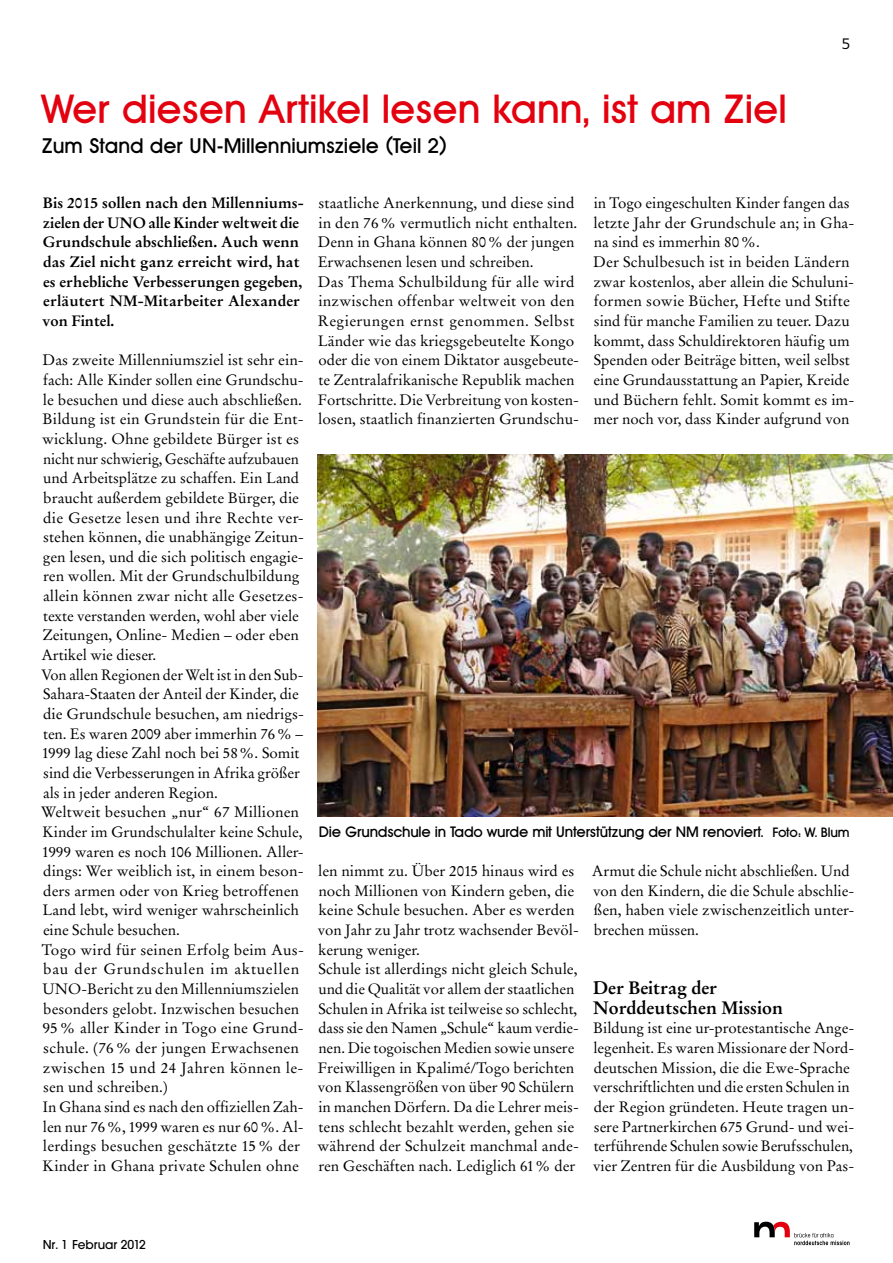
<style>
.page{position:relative;width:893px;height:1263px;background:#fff}
.page>*{position:absolute;margin:0;border:0;box-sizing:border-box;transform-origin:0 0}
.t1{font:500 40.5px "Avant Garde Two BQ";color:#e3000f}
.t2{font:500 21px "Avant Garde Two BQ";color:#000}
.t3{font:700 18px/19.6px "Stempel Garamond";letter-spacing:-.005em;color:#000}
.t4{font:15px/19.6px "Stempel Garamond";color:#000}
.t5{font:700 15px/19.6px "Stempel Garamond";color:#000}
.t6{font:500 15px "Avant Garde Two BQ";letter-spacing:-.015em;color:#000}
.t7{font:15px "Monitor";color:#000}
.t8{font:500 13.5px "Avant Gard";letter-spacing:-.005em;color:#000}
.s1{font-size:13.5px}
</style>
<div class="page">
<svg style="left:754px;top:1222px;width:95px;height:23px"></svg>
<img style="left:318px;top:454px;width:575px;height:363px">
<h1 class="t1" style="left:41px;top:86px;width:747px">Wer diesen Artikel lesen kann, ist am Ziel</h1>
<h2 class="t2" style="left:42px;top:133px;width:407px">Zum Stand der UN-Millenniumsziele (Teil 2)</h2>
<p class="t7" style="left:841px;top:34px;width:11px">5</p>
<p class="t5" style="left:42px;top:193px;width:263px">Bis 2015 sollen nach den Millenniums&shy;zielen der UNO alle Kinder weltweit die Grundschule abschließen. Auch wenn das Ziel nicht ganz erreicht wird, hat es erhebliche Verbesserungen gegeben, erläutert NM-Mitarbeiter Alexander von Fintel.</p>
<p class="t4" style="left:41px;top:350px;width:264px">Das zweite Millenniumsziel ist sehr ein&shy;fach: Alle Kinder sollen eine Grundschu&shy;le besuchen und diese auch abschließen.<br>Bildung ist ein Grundstein für die Ent&shy;wicklung. Ohne gebildete Bürger ist es nicht nur schwierig, Geschäfte aufzubauen und Arbeitsplätze zu schaffen. Ein Land braucht außerdem gebildete Bürger, die die Gesetze lesen und ihre Rechte ver&shy;stehen können, die unabhängige Zeitun&shy;gen lesen, und die sich politisch engagie&shy;ren wollen. Mit der Grundschulbildung allein können zwar nicht alle Gesetzes&shy;texte verstanden werden, wohl aber viele Zeitungen, Online- Medien – oder eben Artikel wie dieser.<br>Von allen Regionen der Welt ist in den Sub-Sahara-Staaten der Anteil der Kinder, die die Grundschule besuchen, am niedrigs&shy;ten. Es waren 2009 aber immerhin 76% – 1999 lag diese Zahl noch bei 58%. Somit sind die Verbesserungen in Afrika größer als in jeder anderen Region.<br>Weltweit besuchen „nur“ 67 Millionen Kinder im Grundschulalter keine Schule, 1999 waren es noch 106 Millionen. Aller&shy;dings: Wer weiblich ist, in einem beson&shy;ders armen oder von Krieg betroffenen Land lebt, wird weniger wahrscheinlich eine Schule besuchen.<br>Togo wird für seinen Erfolg beim Aus&shy;bau der Grundschulen im aktuellen UNO-Bericht zu den Millenniumszielen besonders gelobt. Inzwischen besuchen 95% aller Kinder in Togo eine Grund&shy;schule. (76% der jungen Erwachsenen zwischen 15 und 24 Jahren können le&shy;sen und schreiben.)<br>In Ghana sind es nach den offiziellen Zah&shy;len nur 76%, 1999 waren es nur 60%. Al&shy;lerdings besuchen geschätzte 15% der Kinder in Ghana private Schulen ohne</p>
<p class="t4" style="left:318px;top:193px;width:263px">staatliche Anerkennung, und diese sind in den 76% vermutlich nicht enthalten.<br>Denn in Ghana können 80% der jungen Erwachsenen lesen und schreiben.<br>Das Thema Schulbildung für alle wird inzwischen offenbar weltweit von den Regierungen ernst genommen. Selbst Länder wie das kriegsgebeutelte Kongo oder die von einem Diktator ausgebeute&shy;te Zentralafrikanische Republik machen Fortschritte. Die Verbreitung von kosten&shy;losen, staatlich finanzierten Grundschu-</p>
<p class="t4" style="left:593px;top:193px;width:263px">in Togo eingeschulten Kinder fangen das letzte Jahr der Grundschule an; in Gha&shy;na sind es immerhin 80%.<br>Der Schulbesuch ist in beiden Ländern zwar kostenlos, aber allein die Schuluni&shy;formen sowie Bücher, Hefte und Stifte sind für manche Familien zu teuer. Dazu kommt, dass Schuldirektoren häufig um Spenden oder Beiträge bitten, weil selbst eine Grundausstattung an Papier, Kreide und Büchern fehlt. Somit kommt es im&shy;mer noch vor, dass Kinder aufgrund von</p>
<p class="t6" style="left:319px;top:823px;width:532px">Die Grundschule in Tado wurde mit Unterstützung der NM renoviert. <span class="s1">Foto: W. Blum</span></p>
<p class="t4" style="left:318px;top:861px;width:263px">len nimmt zu. Über 2015 hinaus wird es noch Millionen von Kindern geben, die keine Schule besuchen. Aber es werden von Jahr zu Jahr trotz wachsender Bevöl&shy;kerung weniger.<br>Schule ist allerdings nicht gleich Schule, und die Qualität vor allem der staatlichen Schulen in Afrika ist teilweise so schlecht, dass sie den Namen „Schule“ kaum verdie&shy;nen. Die togoischen Medien sowie unsere Freiwilligen in Kpalimé/Togo berichten von Klassengrößen von über 90 Schülern in manchen Dörfern. Da die Lehrer meis&shy;tens schlecht bezahlt werden, gehen sie während der Schulzeit manchmal ande&shy;ren Geschäften nach. Lediglich 61% der</p>
<p class="t4" style="left:592px;top:861px;width:264px">Armut die Schule nicht abschließen. Und von den Kindern, die die Schule abschlie&shy;ßen, haben viele zwischenzeitlich unter&shy;brechen müssen.</p>
<p class="t3" style="left:593px;top:978px;width:192px">Der Beitrag der<br>Norddeutschen Mission</p>
<p class="t4" style="left:593px;top:1018px;width:263px">Bildung ist eine ur-protestantische Ange&shy;legenheit. Es waren Missionare der Nord&shy;deutschen Mission, die die Ewe-Sprache verschriftlichten und die ersten Schulen in der Region gründeten. Heute tragen un&shy;sere Partnerkirchen 675 Grund- und wei&shy;terführende Schulen sowie Berufsschulen, vier Zentren für die Ausbildung von Pas-</p>
<p class="t8" style="left:43px;top:1237px;width:105px">Nr. 1 Februar 2012</p>
</div>
